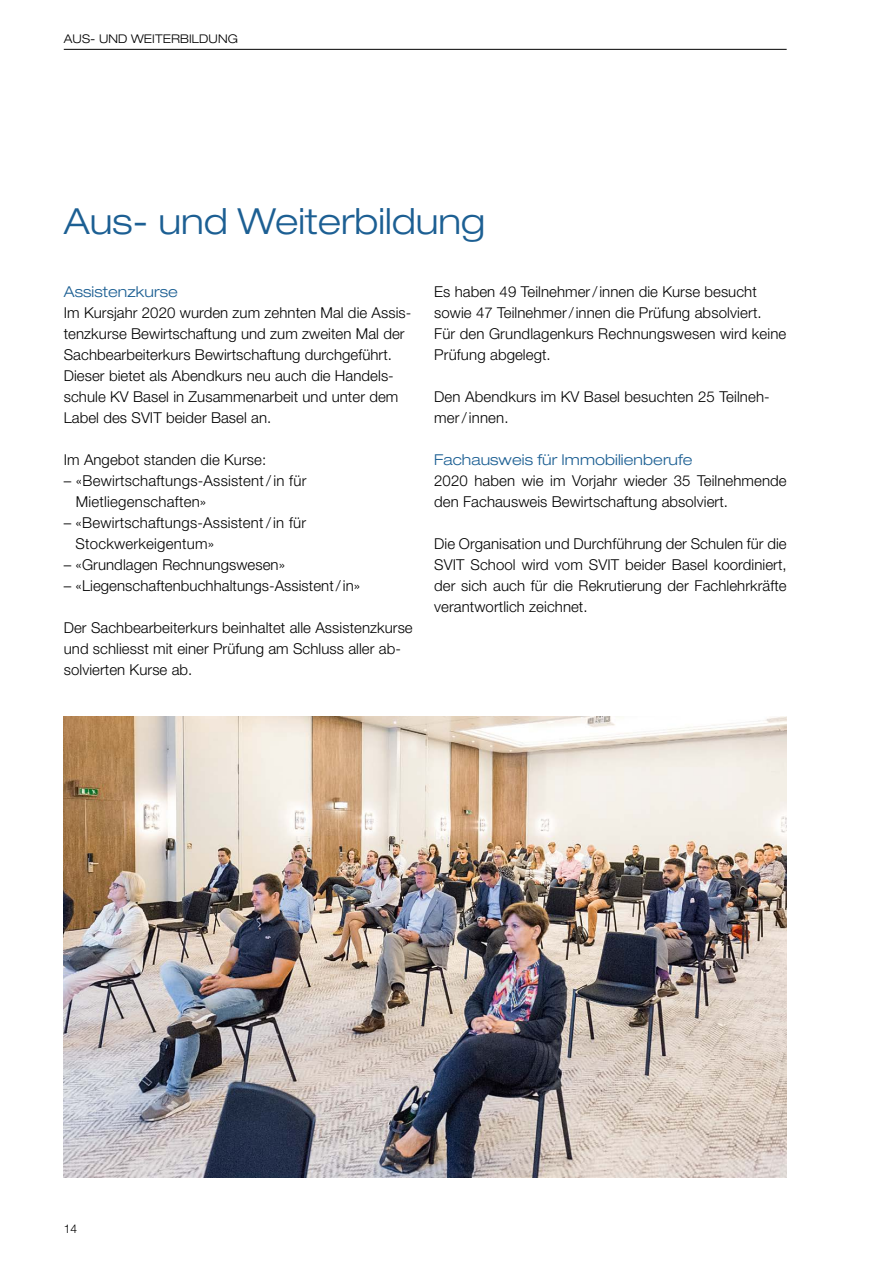
<style>
.page{position:relative;width:893px;height:1263px;background:#fff}
.page>*{position:absolute;margin:0;border:0;box-sizing:border-box;transform-origin:0 0}
.t1{font:300 expanded 36px "Helvetica Neue LT Std";color:#1c5f93}
.t2{font:300 15px/21px "Helvetica Neue LT Std";letter-spacing:.005em;color:#000}
.t3{font:300 expanded 15px "Helvetica Neue LT Std";letter-spacing:.005em;color:#1c5f93}
.t4{font:300 expanded 12px "Helvetica Neue LT Std";letter-spacing:.01em;color:#000}
.t5{font:300 12px "Helvetica Neue LT Std";color:#000}
</style>
<div class="page">
<hr style="left:64px;top:49px;width:723px;height:1px;background:#000">
<img style="left:64px;top:717px;width:723px;height:461px">
<p class="t4" style="left:64px;top:31px;width:176px">AUS- UND WEITERBILDUNG</p>
<h1 class="t1" style="left:64px;top:199px;width:423px">Aus- und Weiterbildung</h1>
<p class="t3" style="left:64px;top:282px;width:116px">Assistenzkurse</p>
<p class="t2" style="left:64px;top:301px;width:349px">Im Kursjahr 2020 wurden zum zehnten Mal die Assis&shy;tenzkurse Bewirtschaftung und zum zweiten Mal der Sachbearbeiterkurs Bewirtschaftung durchgeführt.<br>Dieser bietet als Abendkurs neu auch die Handels&shy;schule KV Basel in Zusammenarbeit und unter dem Label des SVIT beider Basel an.</p>
<p class="t2" style="left:64px;top:448px;width:204px">Im Angebot standen die Kurse:</p>
<p class="t2" style="left:76px;top:469px;width:232px;text-indent:-12px">– «Bewirtschaftungs-Assistent/in für<br>Mietliegenschaften»</p>
<p class="t2" style="left:76px;top:511px;width:232px;text-indent:-12px">– «Bewirtschaftungs-Assistent/in für<br>Stockwerkeigentum»</p>
<p class="t2" style="left:64px;top:553px;width:223px">– «Grundlagen Rechnungswesen»</p>
<p class="t2" style="left:64px;top:574px;width:298px">– «Liegenschaftenbuchhaltungs-Assistent/in»</p>
<p class="t2" style="left:64px;top:616px;width:350px">Der Sachbearbeiterkurs beinhaltet alle Assistenzkurse und schliesst mit einer Prüfung am Schluss aller ab&shy;solvierten Kurse ab.</p>
<p class="t2" style="left:434px;top:280px;width:354px">Es haben 49 Teilnehmer/innen die Kurse besucht sowie 47 Teilnehmer/innen die Prüfung absolviert.<br>Für den Grundlagenkurs Rechnungswesen wird keine Prüfung abgelegt.</p>
<p class="t2" style="left:434px;top:385px;width:337px">Den Abendkurs im KV Basel besuchten 25 Teilneh&shy;mer/innen.</p>
<p class="t3" style="left:434px;top:450px;width:260px">Fachausweis für Immobilienberufe</p>
<p class="t2" style="left:434px;top:469px;width:354px">2020 haben wie im Vorjahr wieder 35 Teilnehmende den Fachausweis Bewirtschaftung absolviert.</p>
<p class="t2" style="left:434px;top:532px;width:354px;text-align:justify">Die Organisation und Durchführung der Schulen für die SVIT School wird vom SVIT beider Basel koordiniert, der sich auch für die Rekrutierung der Fachlehrkräfte verantwortlich zeichnet.</p>
<p class="t5" style="left:64px;top:1221px;width:15px">14</p>
</div>
